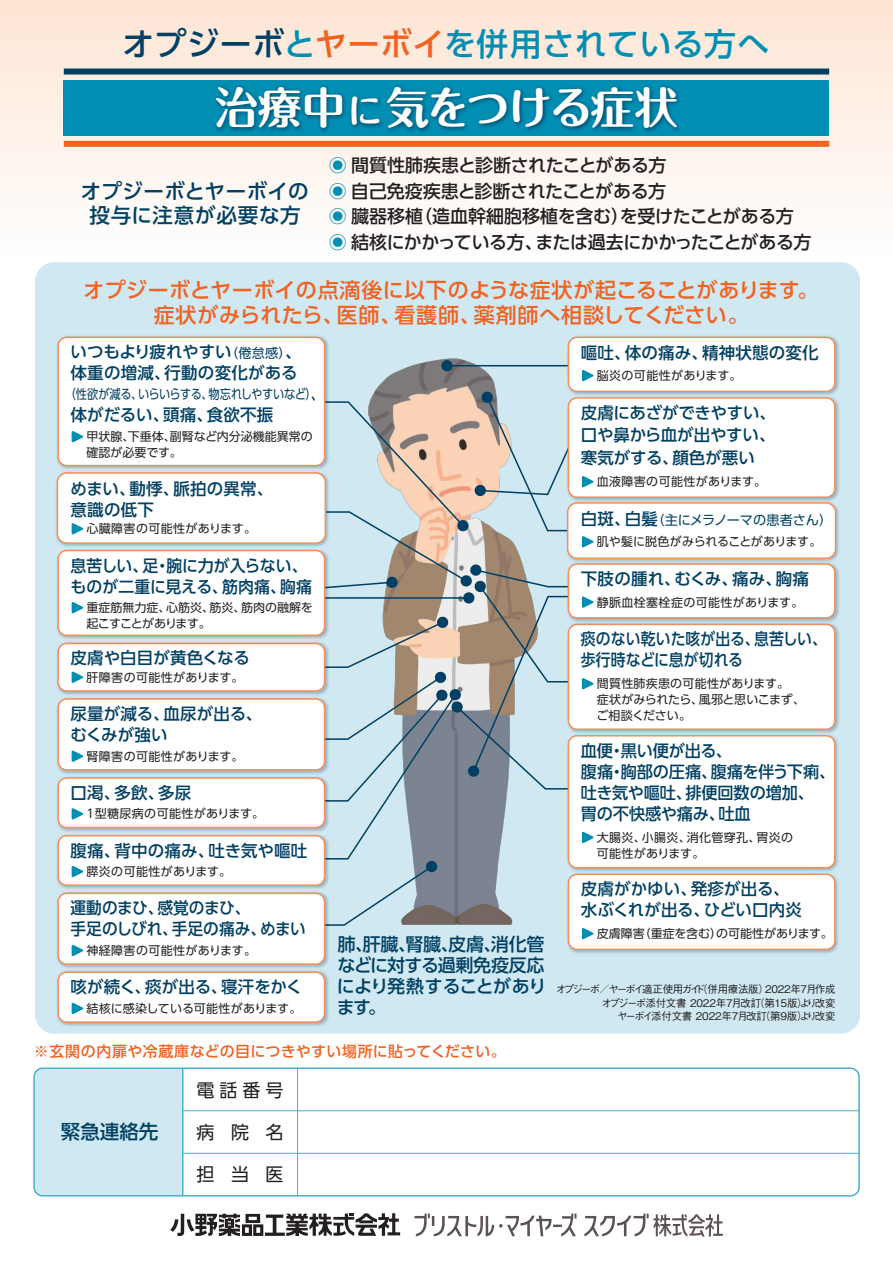
<style>
.page{position:relative;width:893px;height:1263px;background:#fff}
.page>*{position:absolute;margin:0;border:0;box-sizing:border-box;transform-origin:0 0}
.t1{font:700 43.5px "Maru Fo Pro";letter-spacing:-.035em;color:#fff}
.t2{font:500 31.95px "UD Shin Go Pr 6 N";letter-spacing:.015em;color:#008fb3}
.t3{font:500 21px/25.5px "UD Shin Go Pr 6 N";letter-spacing:.015em;color:#f26221;text-align:center}
.t4{font:500 20.55px/24.5px "UD Shin Go Pr 6 N";letter-spacing:.02em;color:#004064;text-align:center}
.t5{font:500 19.5px "UD Shin Go Pr 6 N";color:#004064}
.t6{font:500 18px/25.5px "UD Shin Go Pr 6 N";letter-spacing:-.02em;color:#231f20}
.t7{font:500 18px/21px "UD Shin Go Pr 6 N";letter-spacing:-.025em;color:#004064;text-align:justify}
.t8{font:18px "UD Shin Go Pr 6 N";letter-spacing:.915em;color:#231f20}
.t9{font:500 16.5px/21px "UD Shin Go Pr 6 N";color:#004064}
.t10{font:500 16.5px/21px "UD Shin Go Pr 6 N";color:#004064;scale:.96 1}
.t11{font:500 16.5px/21px "UD Shin Go Pr 6 N";color:#004064;scale:.9 1}
.t12{font:500 16.5px/21px "UD Shin Go Pr 6 N";color:#004064;scale:.95 1}
.t13{font:500 15px "UD Shin Go Pr 6 N";letter-spacing:.02em;color:#f26221}
.t14{font:13.2px "UD Shin Go Pr 6 N";letter-spacing:-.02em;color:#004064;scale:.85 1}
.t15{font:13.2px "UD Shin Go Pr 6 N";letter-spacing:-.02em;color:#004064}
.t16{font:12px/15.8px "UD Shin Go Pr 6 N";letter-spacing:.03em;color:#231f20}
.t17{font:12px/15.8px "UD Shin Go Pr 6 N";letter-spacing:.005em;color:#231f20}
.t18{font:12px "UD Shin Go Pr 6 N";letter-spacing:-.015em;color:#231f20}
.t19{font:500 10.5px/13.5px "Gothic BBB Pro";letter-spacing:-.03em;color:#231f20;text-align:right}
.s1{color:#004064}
.s2{color:#f26221}
.s3{font-size:34.8px}
.s4{font-family:"Koz Go Pr 6 N";font-weight:400;color:#008fb3}
.s5{font-weight:400;font-size:13.2px}
.s6{font-weight:500;font-size:16.5px}
</style>
<div class="page">
<div style="left:35px;top:262px;width:825px;height:772px;background:#d0e8f1;border-radius:19px"></div>
<div style="left:0;top:0;width:893px;height:255px;background:linear-gradient(to bottom,#fce3d3,#fefefe)"></div>
<div style="left:64px;top:80px;width:765px;height:55px;background:#008fb3"></div>
<div style="left:64px;top:69px;width:765px;height:6px;background:#004064"></div>
<div style="left:64px;top:141px;width:765px;height:6px;background:#f26221"></div>
<img style="left:210px;top:86px;width:476px;height:54px">
<div style="left:34px;top:1070px;width:148px;height:126px;background:#d0e8f1"></div>
<hr style="left:183px;top:1153px;width:676px;height:1px;background:#48b1cd">
<hr style="left:183px;top:1110px;width:676px;height:1px;background:#48b1cd">
<hr style="left:182px;top:1068px;width:1px;height:128px;background:#48b1cd">
<hr style="left:297px;top:1068px;width:1px;height:128px;background:#48b1cd">
<div style="left:33px;top:1067px;width:827px;height:129px;border:2px solid #48b1cd;border-radius:9px"></div>
<img style="left:61px;top:965px;width:268px;height:61px">
<img style="left:574px;top:336px;width:265px;height:55px">
<svg style="left:57px;top:971px;width:268px;height:52px;background:#fbf5f2"></svg>
<img style="left:64px;top:336px;width:258px;height:1px">
<svg style="left:57px;top:337px;width:779px;height:628px"></svg>
<svg style="left:170px;top:1213px;width:230px;height:23px"></svg>
<svg style="left:414px;top:1213px;width:309px;height:23px"></svg>
<p class="t2" style="left:123px;top:18px;width:648px"><span class="s1">オプジーボ</span>と<span class="s2">ヤーボイ</span>を併用されている方へ</p>
<p class="t1" style="left:215px;top:73px;width:465px">治療中<span class="s3">に</span>気をつける症状</p>
<p class="t6" style="left:329px;top:152px;width:484px"><span class="s4">◉</span> 間質性肺疾患と診断されたことがある方<br><span class="s4">◉</span> 自己免疫疾患と診断されたことがある方<br><span class="s4">◉</span> 臓器移植（造血幹細胞移植を含む）を受けたことがある方<span class="s4">◉</span> 結核にかかっている方、または過去にかかったことがある方</p>
<p class="t4" style="left:81px;top:178px;width:229px">オプジーボとヤーボイの投与に注意が必要な方</p>
<p class="t3" style="left:84px;top:277px;width:736px">オプジーボとヤーボイの点滴後に以下のような症状が起こることがあります。症状がみられたら、医師、看護師、薬剤師へ相談してください。</p>
<p class="t9" style="left:71px;top:341px;width:233px">いつもより疲れやすい<span class="s5">（倦怠感）</span>、体重の増減、行動の変化がある</p>
<p class="t14" style="left:65px;top:383px;width:305px">（性欲が減る、いらいらする、物忘れしやすいなど）<span class="s6">、</span></p>
<p class="t9" style="left:71px;top:404px;width:204px">体がだるい、頭痛、食欲不振</p>
<p class="t17" style="left:87px;top:428px;width:228px">甲状腺、下垂体、副腎など内分泌機能異常の確認が必要です。</p>
<p class="t9" style="left:70px;top:477px;width:204px">めまい、動悸、脈拍の異常、意識の低下</p>
<p class="t16" style="left:87px;top:520px;width:171px">心臓障害の可能性があります。</p>
<p class="t10" style="left:70px;top:554px;width:253px">息苦しい、足・腕に力が入らない、ものが二重に見える、筋肉痛、胸痛</p>
<p class="t17" style="left:87px;top:599px;width:228px">重症筋無力症、心筋炎、筋炎、筋肉の融解を起こすことがあります。</p>
<p class="t9" style="left:71px;top:647px;width:181px">皮膚や白目が黄色くなる</p>
<p class="t16" style="left:87px;top:669px;width:159px">肝障害の可能性があります。</p>
<p class="t9" style="left:71px;top:703px;width:193px">尿量が減る、血尿が出る、むくみが強い</p>
<p class="t16" style="left:87px;top:748px;width:159px">腎障害の可能性があります。</p>
<p class="t9" style="left:71px;top:782px;width:122px">口渇、多飲、多尿</p>
<p class="t16" style="left:87px;top:806px;width:179px">1型糖尿病の可能性があります。</p>
<p class="t9" style="left:71px;top:839px;width:238px">腹痛、背中の痛み、吐き気や嘔吐</p>
<p class="t16" style="left:87px;top:863px;width:146px">膵炎の可能性があります。</p>
<p class="t12" style="left:71px;top:897px;width:249px">運動のまひ、感覚のまひ、<br>手足のしびれ、手足の痛み、めまい</p>
<p class="t16" style="left:87px;top:942px;width:171px">神経障害の可能性があります。</p>
<p class="t9" style="left:71px;top:976px;width:233px">咳が続く、痰が出る、寝汗をかく</p>
<p class="t17" style="left:87px;top:1000px;width:216px">結核に感染している可能性があります。</p>
<p class="t7" style="left:337px;top:933px;width:211px">肺、肝臓、腎臓、皮膚、消化管などに対する過剰免疫反応により発熱することがあります。</p>
<p class="t13" style="left:34px;top:1039px;width:473px">※玄関の内扉や冷蔵庫などの目につきやすい場所に貼ってください。</p>
<p class="t5" style="left:61px;top:1116px;width:99px">緊急連絡先</p>
<p class="t8" style="left:197px;top:1075px;width:89px">電話番号</p>
<p class="t8" style="left:197px;top:1117px;width:89px">病院名</p>
<p class="t8" style="left:197px;top:1159px;width:89px">担当医</p>
<p class="t9" style="left:581px;top:341px;width:239px">嘔吐、体の痛み、精神状態の変化</p>
<p class="t16" style="left:597px;top:367px;width:146px">脳炎の可能性があります。</p>
<p class="t9" style="left:581px;top:401px;width:197px;line-height:22.5px;text-align:justify">皮膚にあざができやすい、口や鼻から血が出やすい、寒気がする、顔色が悪い</p>
<p class="t16" style="left:597px;top:473px;width:171px">血液障害の可能性があります。</p>
<p class="t15" style="left:581px;top:509px;width:253px"><span class="s6">白斑、白髪</span>（主にメラノーマの患者さん）</p>
<p class="t18" style="left:597px;top:532px;width:226px">肌や髪に脱色がみられることがあります。</p>
<p class="t9" style="left:581px;top:568px;width:230px">下肢の腫れ、むくみ、痛み、胸痛</p>
<p class="t16" style="left:597px;top:594px;width:208px">静脈血栓塞栓症の可能性があります。</p>
<p class="t11" style="left:581px;top:628px;width:275px">痰のない乾いた咳が出る、息苦しい、歩行時などに息が切れる</p>
<p class="t17" style="left:596px;top:675px;width:210px">間質性肺疾患の可能性があります。<br>症状がみられたら、風邪と思いこまず、ご相談ください。</p>
<p class="t9" style="left:581px;top:739px;width:256px">血便・黒い便が出る、<br>腹痛・胸部の圧痛、腹痛を伴う下痢、吐き気や嘔吐、排便回数の増加、<br>胃の不快感や痛み、吐血</p>
<p class="t16" style="left:597px;top:829px;width:198px">大腸炎、小腸炎、消化管穿孔、胃炎の可能性があります。</p>
<p class="t9" style="left:581px;top:878px;width:223px">皮膚がかゆい、発疹が出る、水ぶくれが出る、ひどい口内炎</p>
<p class="t17" style="left:597px;top:925px;width:238px">皮膚障害（重症を含む）の可能性があります。</p>
<p class="t19" style="left:556px;top:981px;width:281px">オプジーボ／ヤーボイ適正使用ガイド（併用療法版）2022年7月作成オプジーボ添付文書 2022年7月改訂（第15版）より改変<br>ヤーボイ添付文書 2022年7月改訂（第9版）より改変</p>
</div>
